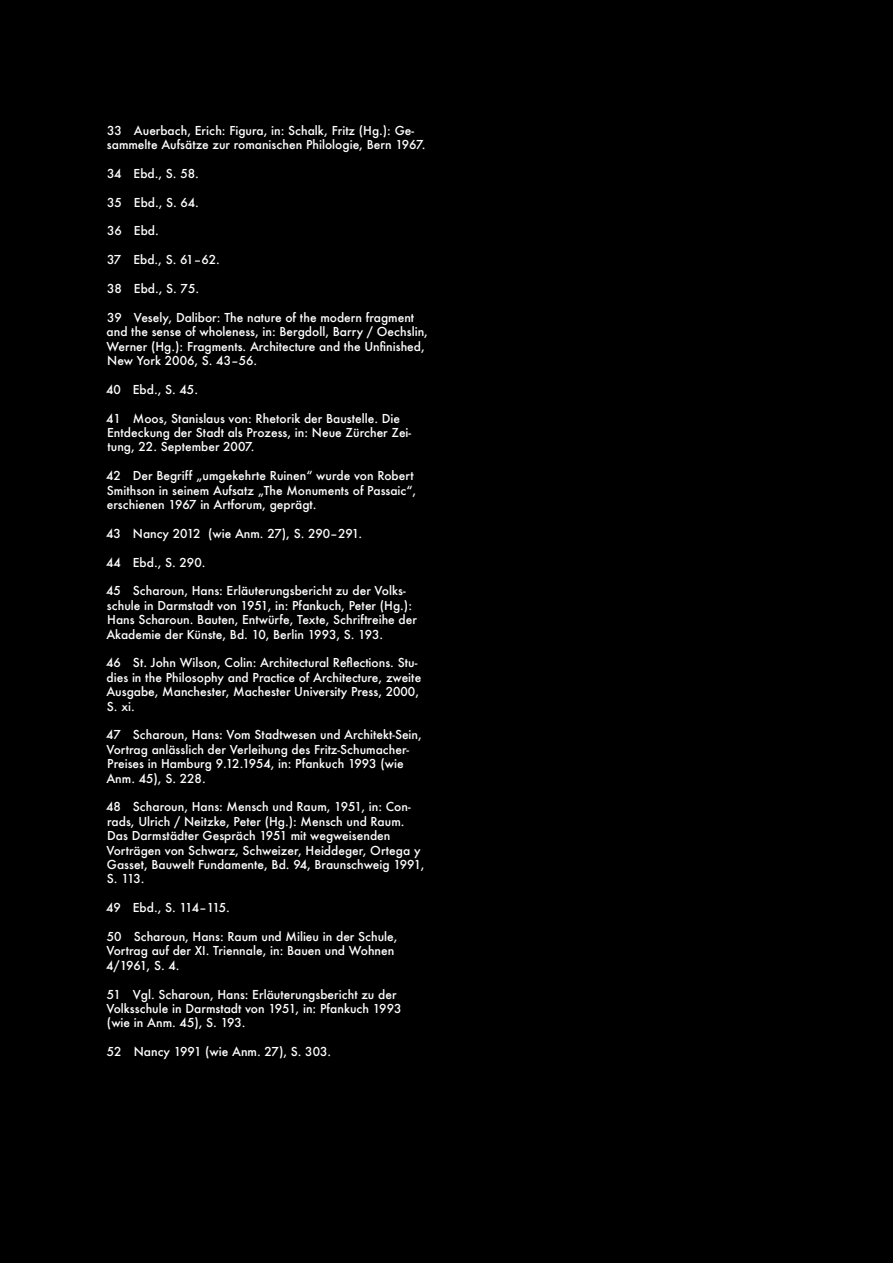
<style>
.page{position:relative;width:893px;height:1263px;background:#000}
.page>*{position:absolute;margin:0;border:0;box-sizing:border-box;transform-origin:0 0}
.Fuﬂnotentext2{font:12px/14.4px "Futura Medium 2";color:#fff}
.Endnotentext2{font:12px/14.4px "Futura Medium 2";color:#fff}
.Fuﬂnotentext2-2{font:12px "Futura Medium 2";letter-spacing:-.08em;color:#fff}
</style>
<div class="page">
<p class="Fuﬂnotentext2" style="left:107px;top:123px;width:320px">33 Auerbach, Erich: Figura, in: Schalk, Fritz (Hg.): Ge&shy;sammelte Aufsätze zur romanischen Philologie, Bern 1967.</p>
<p class="Fuﬂnotentext2" style="left:107px;top:166px;width:93px">34 Ebd., S. 58.</p>
<p class="Fuﬂnotentext2" style="left:107px;top:195px;width:93px">35 Ebd., S. 64.</p>
<p class="Fuﬂnotentext2" style="left:107px;top:224px;width:53px">36 Ebd.</p>
<p class="Fuﬂnotentext2" style="left:107px;top:252px;width:114px">37 Ebd., S. 61–62.</p>
<p class="Fuﬂnotentext2" style="left:107px;top:281px;width:94px">38 Ebd., S. 75.</p>
<p class="Fuﬂnotentext2" style="left:106px;top:310px;width:323px">39 Vesely, Dalibor: The nature of the modern fragment and the sense of wholeness, in: Bergdoll, Barry / Oechslin, Werner (Hg.): Fragments. Architecture and the Unfinished, New York 2006, S. 43–56.</p>
<p class="Fuﬂnotentext2" style="left:106px;top:382px;width:94px">40 Ebd., S. 45.</p>
<p class="Fuﬂnotentext2" style="left:106px;top:411px;width:307px">41 Moos, Stanislaus von: Rhetorik der Baustelle. Die<br>Entdeckung der Stadt als Prozess, in: Neue Zürcher Zei&shy;tung, 22. September 2007.</p>
<p class="Fuﬂnotentext2" style="left:106px;top:468px;width:312px">42 Der Begriff „umgekehrte Ruinen“ wurde von Robert<br>Smithson in seinem Aufsatz „The Monuments of Passaic“, erschienen 1967 in Artforum, geprägt.</p>
<p class="Fuﬂnotentext2" style="left:106px;top:526px;width:258px">43 Nancy 2012 (wie Anm. 27), S. 290–291.</p>
<p class="Fuﬂnotentext2" style="left:106px;top:555px;width:101px">44 Ebd., S. 290.</p>
<p class="Fuﬂnotentext2" style="left:106px;top:584px;width:312px">45 Scharoun, Hans: Erläuterungsbericht zu der Volks&shy;schule in Darmstadt von 1951, in: Pfankuch, Peter (Hg.):<br>Hans Scharoun. Bauten, Entwürfe, Texte, Schriftreihe der Akademie der Künste, Bd. 10, Berlin 1993, S. 193.</p>
<p class="Endnotentext2" style="left:106px;top:656px;width:317px">46 St. John Wilson, Colin: Architectural Reflections. Stu&shy;dies in the Philosophy and Practice of Architecture, zweite Ausgabe, Manchester, Machester University Press, 2000, S. xi.</p>
<p class="Fuﬂnotentext2" style="left:106px;top:728px;width:317px">47 Scharoun, Hans: Vom Stadtwesen und Architekt-Sein, Vortrag anlässlich der Verleihung des Fritz-Schumacher-Preises in Hamburg 9.12.1954, in: Pfankuch 1993 (wie Anm. 45), S. 228.</p>
<p class="Fuﬂnotentext2" style="left:106px;top:800px;width:320px">48 Scharoun, Hans: Mensch und Raum, 1951, in: Con&shy;rads, Ulrich / Neitzke, Peter (Hg.): Mensch und Raum.<br>Das Darmstädter Gespräch 1951 mit wegweisenden Vorträgen von Schwarz, Schweizer, Heiddeger, Ortega y Gasset, Bauwelt Fundamente, Bd. 94, Braunschweig 1991, S. 113.</p>
<p class="Fuﬂnotentext2-2" style="left:106px;top:899px;width:125px">49 Ebd., S. 114–115.</p>
<p class="Fuﬂnotentext2" style="left:106px;top:929px;width:293px">50 Scharoun, Hans: Raum und Milieu in der Schule,<br>Vortrag auf der XI. Triennale, in: Bauen und Wohnen<br>4/1961, S. 4.</p>
<p class="Fuﬂnotentext2" style="left:106px;top:987px;width:297px">51 Vgl. Scharoun, Hans: Erläuterungsbericht zu der<br>Volksschule in Darmstadt von 1951, in: Pfankuch 1993 (wie in Anm. 45), S. 193.</p>
<p class="Fuﬂnotentext2" style="left:107px;top:1044px;width:226px">52 Nancy 1991 (wie Anm. 27), S. 303.</p>
</div>
